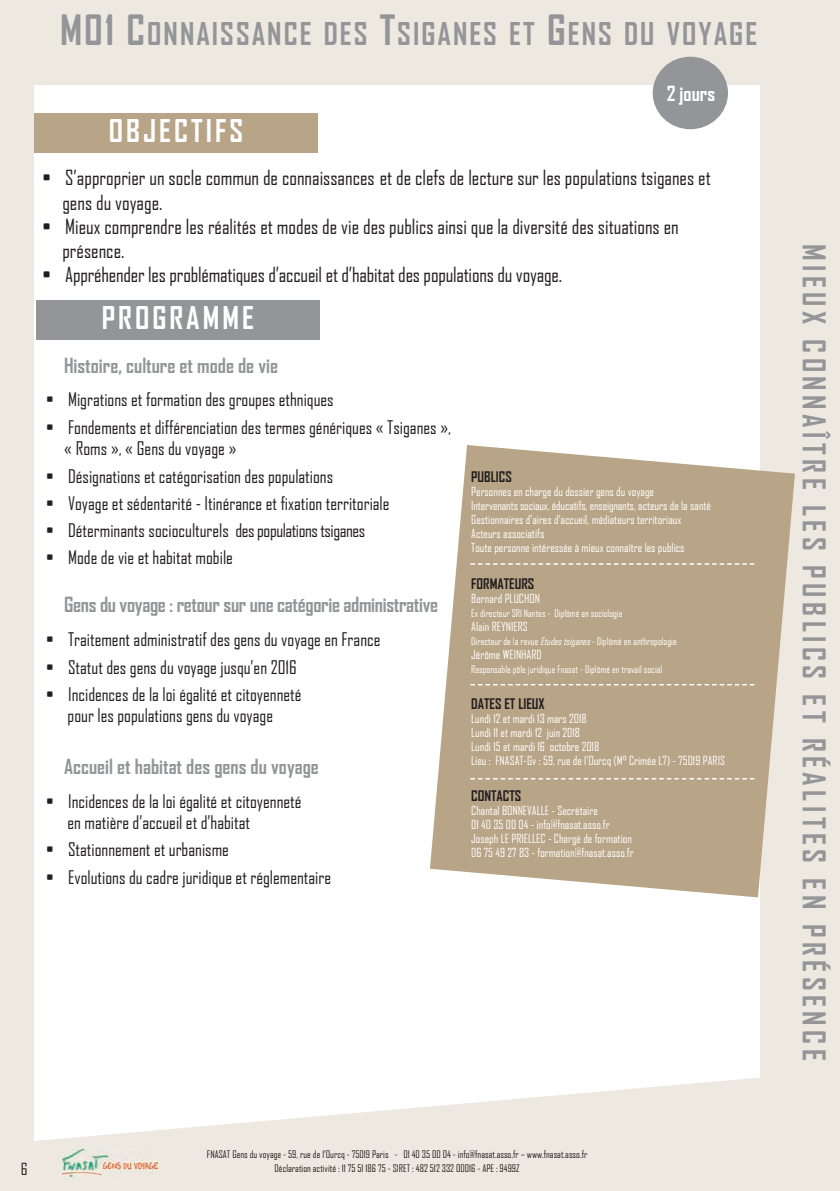
<style>
.page{position:relative;width:840px;height:1191px;background:#fff}
.page>*{position:absolute;margin:0;border:0;box-sizing:border-box;transform-origin:0 0}
.t1{font:700 30px "Agency FB";letter-spacing:.15em;color:#939598}
.t2{font:700 30px "Agency FB";letter-spacing:.065em;color:#939598}
.t3{font:700 30px "Agency FB";letter-spacing:.1em;color:#fff}
.t4{font:20px/24.8px "Agency FB";color:#231f20}
.t5{font:700 20px "Agency FB";color:#939598}
.t6{font:700 20px "Agency FB";color:#fff}
.t7{font:18px/21.6px "Agency FB";color:#231f20}
.t8{font:16px "Agency FB";color:#231f20}
.t9{font:700 14px "Agency FB";color:#231f20}
.t10{font:12px/14px "Agency FB";color:#fff}
.t11{font:10px "Agency FB";color:#231f20}
.t12{font:10px "Agency FB";color:#fff}
.s1{font-size:40px}
.s2{font-style:italic}
</style>
<div class="page">
<svg style="left:34px;top:1077px;width:726px;height:114px;fill:#eee9e0"></svg>
<div style="left:0;top:0;width:839px;height:85px;background:#eee9e0"></div>
<div style="left:0;top:85px;width:34px;height:1106px;background:#eee9e0"></div>
<div style="left:34px;top:113px;width:283px;height:40px;background:#b8a486"></div>
<div style="left:36px;top:300px;width:283px;height:40px;background:#939598"></div>
<div style="left:652px;top:57px;width:75px;height:72px;background:#939598;border-radius:50%"></div>
<img style="left:62px;top:1149px;width:95px;height:27px">
<div style="left:760px;top:85px;width:79px;height:1106px;background:#eee9e0"></div>
<svg style="left:430px;top:445px;width:364px;height:452px;background:#c1b096"></svg>
<svg style="left:470px;top:563px;width:283px;height:2px"></svg>
<svg style="left:470px;top:684px;width:283px;height:1px"></svg>
<svg style="left:470px;top:778px;width:283px;height:1px"></svg>
<h1 class="t2" style="left:60px;top:15px;width:698px"><span class="s1">M01 C</span>ONNAISSANCE DES <span class="s1">T</span>SIGANES ET <span class="s1">G</span>ENS DU VOYAGE</h1>
<p class="t6" style="left:666px;top:81px;width:50px">2 jours</p>
<h1 class="t3" style="left:109px;top:112px;width:136px">OBJECTIFS</h1>
<p class="t4" style="left:62px;top:165px;width:649px;text-indent:-20px">• S’approprier un socle commun de connaissances et de clefs de lecture sur les populations tsiganes et gens du voyage.</p>
<p class="t4" style="left:62px;top:214px;width:617px;line-height:24px;text-indent:-20px">• Mieux comprendre les réalités et modes de vie des publics ainsi que la diversité des situations en présence.</p>
<p class="t4" style="left:42px;top:262px;width:521px">• Appréhender les problématiques d’accueil et d’habitat des populations du voyage.</p>
<h1 class="t3" style="left:102px;top:299px;width:154px">PROGRAMME</h1>
<p class="t5" style="left:64px;top:353px;width:215px">Histoire, culture et mode de vie</p>
<p class="t7" style="left:46px;top:388px;width:289px">• Migrations et formation des groupes ethniques</p>
<p class="t7" style="left:64px;top:416px;width:388px;text-indent:-18px">• Fondements et différenciation des termes génériques « Tsiganes », « Roms », « Gens du voyage »</p>
<p class="t7" style="left:46px;top:465px;width:288px">• Désignations et catégorisation des populations</p>
<p class="t7" style="left:46px;top:492px;width:345px">• Voyage et sédentarité - Itinérance et fixation territoriale</p>
<p class="t7" style="left:46px;top:519px;width:320px">• Déterminants socioculturels des populations tsiganes</p>
<p class="t7" style="left:46px;top:546px;width:188px">• Mode de vie et habitat mobile</p>
<p class="t5" style="left:64px;top:592px;width:375px">Gens du voyage : retour sur une catégorie administrative</p>
<p class="t7" style="left:46px;top:628px;width:336px">• Traitement administratif des gens du voyage en France</p>
<p class="t7" style="left:46px;top:655px;width:252px">• Statut des gens du voyage jusqu’en 2016</p>
<p class="t7" style="left:46px;top:683px;width:257px;text-align:center">• Incidences de la loi égalité et citoyenneté pour les populations gens du voyage</p>
<p class="t5" style="left:64px;top:753px;width:256px">Accueil et habitat des gens du voyage</p>
<p class="t7" style="left:68px;top:789px;width:235px;text-indent:-22px">• Incidences de la loi égalité et citoyenneté en matière d’accueil et d’habitat</p>
<p class="t7" style="left:46px;top:838px;width:184px">• Stationnement et urbanisme</p>
<p class="t7" style="left:46px;top:866px;width:286px">• Evolutions du cadre juridique et réglementaire</p>
<p class="t9" style="left:471px;top:468px;width:42px">PUBLICS</p>
<p class="t10" style="left:471px;top:484px;width:241px">Personnes en charge du dossier gens du voyage<br>Intervenants sociaux, éducatifs, enseignants, acteurs de la santé Gestionnaires d’aires d’accueil, médiateurs territoriaux Acteurs associatifs<br>Toute personne intéressée à mieux connaître les publics</p>
<p class="t9" style="left:471px;top:575px;width:64px">FORMATEURS</p>
<p class="t10" style="left:471px;top:591px;width:70px">Bernard PLUCHON</p>
<p class="t12" style="left:471px;top:607px;width:153px">Ex directeur SRI Nantes - Diplômé en sociologie</p>
<p class="t10" style="left:471px;top:619px;width:58px">Alain REYNIERS</p>
<p class="t12" style="left:471px;top:635px;width:207px">Directeur de la revue <span class="s2">Etudestsiganes</span>- Diplômé en anthropologie</p>
<p class="t10" style="left:471px;top:647px;width:72px">Jérôme WEINHARD</p>
<p class="t12" style="left:471px;top:663px;width:192px">Responsable pôle juridique Fnasat - Diplômé en travail social</p>
<p class="t9" style="left:471px;top:695px;width:75px">DATES ET LIEUX</p>
<p class="t10" style="left:471px;top:711px;width:255px">Lundi 12 et mardi 13 mars 2018<br>Lundi 11 et mardi 12 juin 2018<br>Lundi 15 et mardi 16 octobre 2018<br>Lieu : FNASAT-Gv : 59, rue de l’Ourcq (M° Crimée L7) - 75019 PARIS</p>
<p class="t9" style="left:471px;top:787px;width:52px">CONTACTS</p>
<p class="t10" style="left:471px;top:803px;width:164px">Chantal BONNEVALLE - Secrétaire<br>01 40 35 00 04 - info@fnasat.asso.fr Joseph LE PRIELLEC - Chargé de formation 06 75 49 27 83 - formation@fnasat.asso.fr</p>
<p class="t11" style="left:207px;top:1148px;width:381px">FNASAT Gens du voyage - 59, rue de l’Ourcq - 75019 Paris - 01 40 35 00 04 - info@fnasat.asso.fr – www.fnasat.asso.fr</p>
<p class="t8" style="left:21px;top:1159px;width:8px">6</p>
<p class="t11" style="left:274px;top:1162px;width:246px">Déclaration activité : 11 75 51 186 75 - SIRET : 482 512 332 00016 - APE : 9499Z</p>
<h1 class="t1" style="left:832px;top:244px;width:818px;rotate:90deg">MIEUX CONNAÎTRE LES PUBLICS ET RÉALITES EN PRÉSENCE</h1>
</div>
